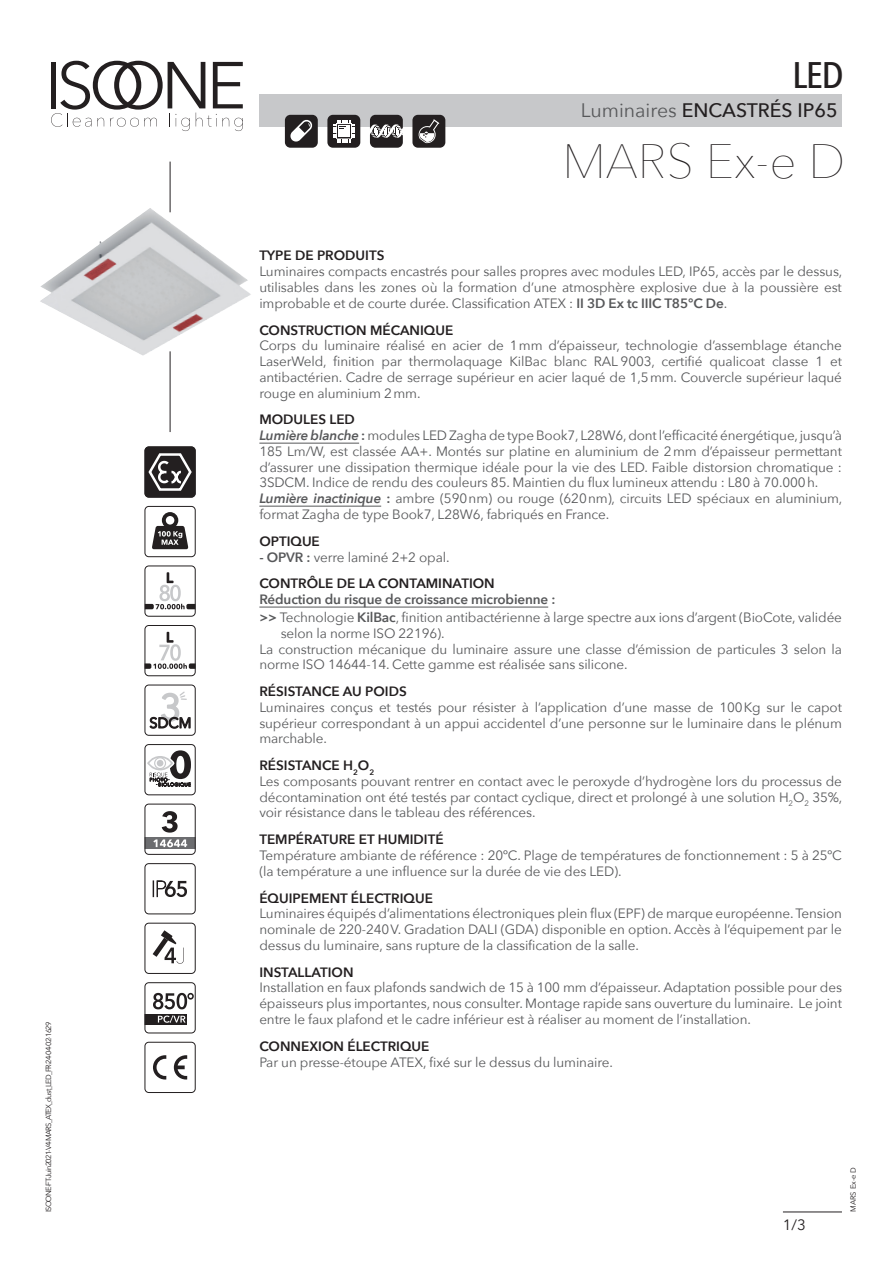
<style>
.page{position:relative;width:893px;height:1263px;background:#fff}
.page>*{position:absolute;margin:0;border:0;box-sizing:border-box;transform-origin:0 0}
.t1{font:200 48px "Avenir Next";color:#231f20}
.t2{font:500 36.9px "Avenir Next Condensed";color:#231f20;scale:1.1 1}
.t3{font:500 19.5px "Avenir Next";color:#231f20}
.t4{font:15px "Avenir Next";color:#231f20}
.t5{font:13.5px/15.8px "Avenir Next";letter-spacing:-.01em;color:#57585a;text-align:justify}
.t6{font:600 13.5px/26.8px "Avenir Next";color:#231f20}
.t7{font:7.5px "Avenir Next";letter-spacing:-.095em;color:#231f20}
.s1{font-weight:400;color:#57585a}
.s2{font-weight:600}
.s3{font-weight:600;color:#231f20}
.s4{font-weight:600;font-style:italic}
.s5{color:#57585a}
</style>
<div class="page">
<div style="left:259px;top:94px;width:583px;height:32px;background:#c7c8ca"></div>
<div style="left:327px;top:115px;width:33px;height:33px;background:#231f20;border-radius:5px"></div>
<svg style="left:333px;top:120px;width:22px;height:22px"></svg>
<div style="left:285px;top:115px;width:33px;height:33px;background:#231f20;border-radius:5px"></div>
<svg style="left:290px;top:119px;width:23px;height:23px"></svg>
<div style="left:370px;top:115px;width:33px;height:33px;background:#231f20;border-radius:5px"></div>
<svg style="left:370px;top:125px;width:34px;height:15px"></svg>
<div style="left:412px;top:115px;width:33px;height:33px;background:#231f20;border-radius:5px"></div>
<svg style="left:418px;top:119px;width:21px;height:25px"></svg>
<svg style="left:51px;top:61px;width:192px;height:70px"></svg>
<img style="left:40px;top:208px;width:211px;height:148px">
<hr style="left:259px;top:443px;width:100px;height:1px;background:#57585a">
<hr style="left:259px;top:506px;width:122px;height:1px;background:#57585a">
<hr style="left:259px;top:607px;width:289px;height:1px;background:#57585a">
<svg style="left:145px;top:685px;width:51px;height:51px"></svg>
<div style="left:145px;top:685px;width:51px;height:51px;border:1px solid #231f20;border-radius:4px"></div>
<svg style="left:145px;top:744px;width:50px;height:51px"></svg>
<div style="left:145px;top:744px;width:51px;height:51px;border:1px solid #231f20;border-radius:4px"></div>
<svg style="left:145px;top:923px;width:50px;height:51px"></svg>
<div style="left:145px;top:923px;width:51px;height:51px;border:1px solid #231f20;border-radius:4px"></div>
<svg style="left:145px;top:863px;width:51px;height:51px"></svg>
<div style="left:145px;top:863px;width:51px;height:51px;border:1px solid #231f20;border-radius:4px"></div>
<svg style="left:145px;top:506px;width:44px;height:51px"></svg>
<div style="left:145px;top:506px;width:51px;height:51px;border:1px solid #231f20;border-radius:4px"></div>
<svg style="left:145px;top:804px;width:51px;height:51px"></svg>
<div style="left:145px;top:804px;width:51px;height:51px;border:1px solid #231f20;border-radius:4px"></div>
<svg style="left:145px;top:566px;width:51px;height:51px"></svg>
<div style="left:145px;top:566px;width:51px;height:51px;border:1px solid #231f20;border-radius:4px"></div>
<svg style="left:145px;top:625px;width:50px;height:51px"></svg>
<div style="left:145px;top:625px;width:51px;height:51px;border:1px solid #231f20;border-radius:4px"></div>
<svg style="left:153px;top:1055px;width:13px;height:24px"></svg>
<svg style="left:174px;top:1055px;width:13px;height:24px"></svg>
<div style="left:145px;top:1042px;width:51px;height:51px;border:1px solid #231f20;border-radius:4px"></div>
<svg style="left:145px;top:982px;width:51px;height:51px"></svg>
<div style="left:145px;top:982px;width:51px;height:51px;border:1px solid #231f20;border-radius:4px"></div>
<hr style="left:170px;top:162px;width:1px;height:50px;background:#231f20">
<hr style="left:170px;top:351px;width:1px;height:81px;background:#231f20">
<svg style="left:145px;top:447px;width:51px;height:50px;background:#524e4f"></svg>
<div style="left:145px;top:446px;width:51px;height:51px;border:1px solid #231f20;border-radius:4px"></div>
<hr style="left:783px;top:1212px;width:59px;height:1px;background:#231f20">
<p class="t7" style="left:42px;top:1212px;width:192px;rotate:-90deg">ISOONE-FT-Juin2021-V4-MARS_ATEX_dust_LED_FR - 24-04-02-1629</p>
<h2 class="t2" style="left:792px;top:53px;width:48px">LED</h2>
<h3 class="t3" style="left:581px;top:94px;width:258px"><span class="s1">Luminaires</span> ENCASTRÉS IP65</h3>
<h1 class="t1" style="left:562px;top:121px;width:284px">MARS Ex-e D</h1>
<p class="t6" style="left:259px;top:242px;width:127px">TYPE DE PRODUITS</p>
<p class="t5" style="left:259px;top:263px;width:584px">Luminaires compacts encastrés pour salles propres avec modules LED, IP65, accès par le dessus, utilisables dans les zones où la formation d’une atmosphère explosive due à la poussière est improbable et de courte durée. Classification ATEX : <span class="s2">II 3D Ex tc IIIC T85°C De</span>.</p>
<p class="t6" style="left:259px;top:316px;width:195px">CONSTRUCTION MÉCANIQUE</p>
<p class="t5" style="left:259px;top:337px;width:584px">Corps du luminaire réalisé en acier de 1mm d’épaisseur, technologie d’assemblage étanche LaserWeld, finition par thermolaquage KilBac blanc RAL 9003, certifié qualicoat classe 1 et antibactérien. Cadre de serrage supérieur en acier laqué de 1,5mm. Couvercle supérieur laqué rouge en aluminium 2mm.</p>
<p class="t5" style="left:259px;top:411px;width:584px;text-align:left"><span class="s3">MODULES LED<br></span><span class="s4">Lumière blanche</span> <span class="s2">:</span> modules LED Zagha de type Book7, L28W6, dont l’efficacité énergétique, jusqu’à 185 Lm/W, est classée AA+. Montés sur platine en aluminium de 2mm d’épaisseur permettant d’assurer une dissipation thermique idéale pour la vie des LED. Faible distorsion chromatique :<br>3SDCM. Indice de rendu des couleurs 85. Maintien du flux lumineux attendu : L80 à 70.000h.<br><span class="s4">Lumière inactinique</span> <span class="s2">:</span> ambre (590nm) ou rouge (620nm), circuits LED spéciaux en aluminium, format Zagha de type Book7, L28W6, fabriqués en France.</p>
<p class="t6" style="left:259px;top:527px;width:62px">OPTIQUE</p>
<p class="t6" style="left:259px;top:543px;width:237px"><span class="s5">- OPVR :</span> <span class="s1">verre laminé 2+2 opal.<br></span>CONTRÔLE DE LA CONTAMINATION</p>
<p class="t5" style="left:259px;top:590px;width:584px;line-height:17.9px"><span class="s2">Réduction du risque de croissance microbienne :<br>&gt;&gt;</span> Technologie <span class="s2">KilBac</span>, finition antibactérienne à large spectre aux ions d’argent (BioCote, validée</p>
<p class="t5" style="left:259px;top:625px;width:584px;text-align:left;text-indent:21px">selon la norme ISO 22196).<br>La construction mécanique du luminaire assure une classe d’émission de particules 3 selon la norme ISO 14644-14. Cette gamme est réalisée sans silicone.</p>
<p class="t6" style="left:259px;top:678px;width:149px">RÉSISTANCE AU POIDS</p>
<p class="t5" style="left:259px;top:699px;width:584px">Luminaires conçus et testés pour résister à l’application d’une masse de 100Kg sur le capot supérieur correspondant à un appui accidentel d’une personne sur le luminaire dans le plénum marchable.</p>
<p class="t5" style="left:259px;top:757px;width:584px;text-align:left"><span class="s3">RÉSISTANCE H</span><sub>2</sub><span class="s3">O</span><sub>2<br></sub>Les composants pouvant rentrer en contact avec le peroxyde d’hydrogène lors du processus de décontamination ont été testés par contact cyclique, direct et prolongé à une solution H<sub>2</sub>O<sub>2</sub> 35%, voir résistance dans le tableau des références.</p>
<p class="t6" style="left:259px;top:826px;width:186px">TEMPÉRATURE ET HUMIDITÉ</p>
<p class="t5" style="left:259px;top:847px;width:584px">Température ambiante de référence : 20ºC. Plage de températures de fonctionnement : 5 à 25ºC (la température a une influence sur la durée de vie des LED).</p>
<p class="t6" style="left:259px;top:884px;width:175px">ÉQUIPEMENT ÉLECTRIQUE</p>
<p class="t5" style="left:259px;top:905px;width:584px">Luminaires équipés d’alimentations électroniques plein flux (EPF) de marque européenne. Tension nominale de 220-240V. Gradation DALI (GDA) disponible en option. Accès à l’équipement par le dessus du luminaire, sans rupture de la classification de la salle.</p>
<p class="t6" style="left:259px;top:958px;width:96px">INSTALLATION</p>
<p class="t5" style="left:259px;top:979px;width:584px">Installation en faux plafonds sandwich de 15 à 100 mm d’épaisseur. Adaptation possible pour des épaisseurs plus importantes, nous consulter. Montage rapide sans ouverture du luminaire. Le joint entre le faux plafond et le cadre inférieur est à réaliser au moment de l’installation.</p>
<p class="t6" style="left:259px;top:1032px;width:172px">CONNEXION ÉLECTRIQUE</p>
<p class="t5" style="left:259px;top:1053px;width:355px">Par un presse-étoupe ATEX, fixé sur le dessus du luminaire.</p>
<p class="t4" style="left:783px;top:1212px;width:24px">1/3</p>
<p class="t7" style="left:847px;top:1212px;width:46px;rotate:-90deg">MARS Ex-e D</p>
</div>
